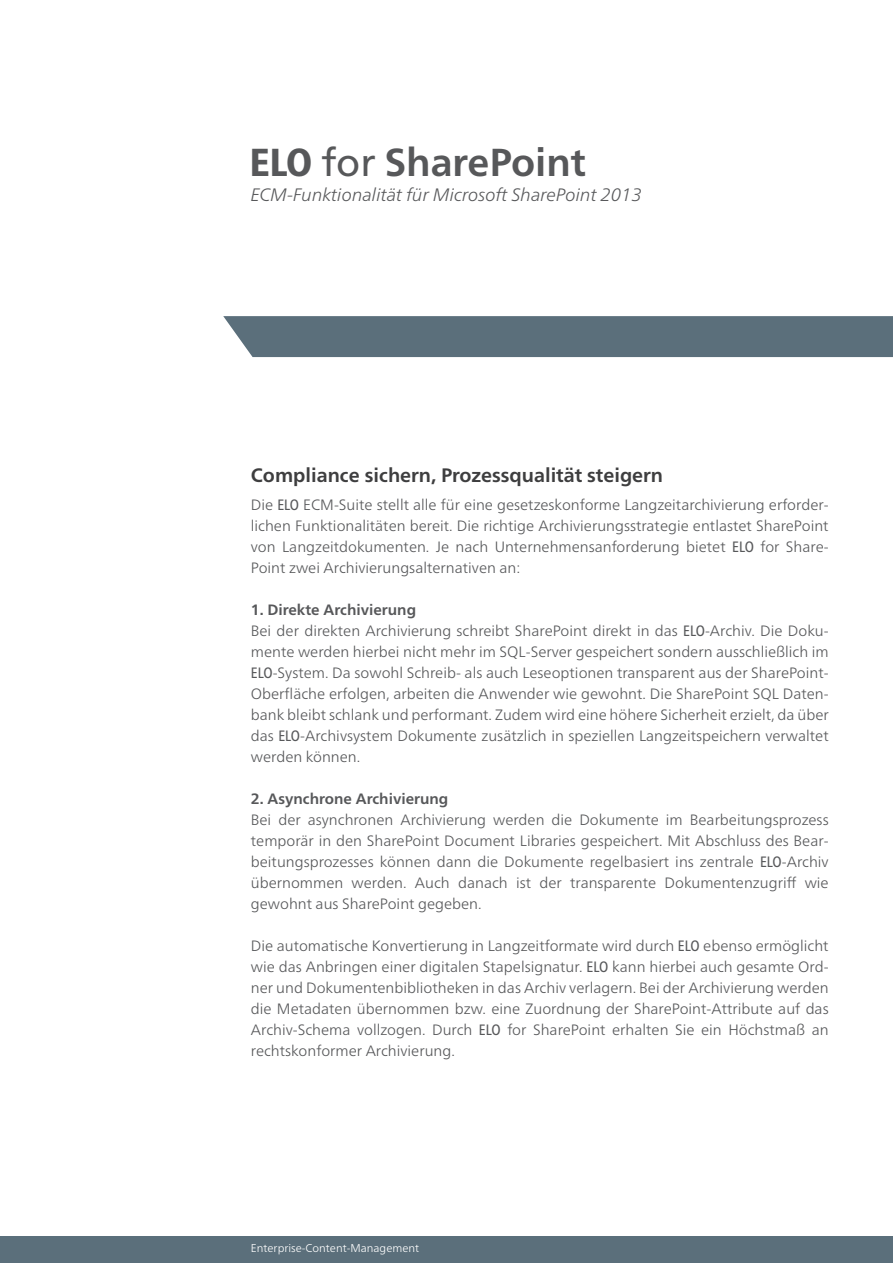
<style>
.page{position:relative;width:893px;height:1263px;background:#fff}
.page>*{position:absolute;margin:0;border:0;box-sizing:border-box;transform-origin:0 0}
.t1{font:700 39px "Frutiger Neue LTW1 G";color:#57585a}
.Headlines_Content{font:700 19.5px "Frutiger Neue LTW1 G";color:#3e3e3f}
.t2{font:italic 300 18px "Frutiger Neue LTW1 G";color:#57585a}
.Fließtext_Content{font:300 15px/21px "Frutiger Neue LTW1 G";color:#57585a;text-align:justify}
.Fließtext_Content-2{font:700 15px "Frutiger Neue LTW1 G";color:#57585a}
.t3{font:300 11.25px "Frutiger Neue LTW1 G";color:#fff}
.s1{font-weight:800;font-stretch:condensed}
.s2{font-weight:400}
.s3{font-weight:400;font-stretch:condensed}
</style>
<div class="page">
<div style="left:0;top:1236px;width:893px;height:27px;background:#5b6f7b"></div>
<div style="left:223px;top:316px;width:670px;height:41px;background:#5b6f7b"></div>
<p class="t1" style="left:250px;top:139px;width:338px"><span class="s1">ELO</span> <span class="s2">for</span> SharePoint</p>
<p class="t2" style="left:251px;top:184px;width:393px">ECM-Funktionalität für Microsoft SharePoint 2013</p>
<p class="Headlines_Content" style="left:251px;top:464px;width:414px">Compliance sichern, Prozessqualität steigern</p>
<p class="Fließtext_Content" style="left:251px;top:494px;width:579px">Die <span class="s3">ELO</span> ECM-Suite stellt alle für eine gesetzeskonforme Langzeitarchivierung erforder&shy;lichen Funktionalitäten bereit. Die richtige Archivierungsstrategie entlastet SharePoint von Langzeitdokumenten. Je nach Unternehmensanforderung bietet <span class="s3">ELO</span> for Share-Point zwei Archivierungsalternativen an:</p>
<p class="Fließtext_Content-2" style="left:251px;top:601px;width:167px">1. Direkte Archivierung</p>
<p class="Fließtext_Content" style="left:251px;top:620px;width:579px">Bei der direkten Archivierung schreibt SharePoint direkt in das <span class="s3">ELO</span>-Archiv. Die Doku&shy;mente werden hierbei nicht mehr im SQL-Server gespeichert sondern ausschließlich im <span class="s3">ELO</span>-System. Da sowohl Schreib- als auch Leseoptionen transparent aus der SharePoint-Oberfläche erfolgen, arbeiten die Anwender wie gewohnt. Die SharePoint SQL Daten&shy;bank bleibt schlank und performant. Zudem wird eine höhere Sicherheit erzielt, da über das <span class="s3">ELO</span>-Archivsystem Dokumente zusätzlich in speziellen Langzeitspeichern verwaltet werden können.</p>
<p class="Fließtext_Content-2" style="left:251px;top:790px;width:199px">2. Asynchrone Archivierung</p>
<p class="Fließtext_Content" style="left:251px;top:809px;width:579px">Bei der asynchronen Archivierung werden die Dokumente im Bearbeitungsprozess temporär in den SharePoint Document Libraries gespeichert. Mit Abschluss des Bear&shy;beitungsprozesses können dann die Dokumente regelbasiert ins zentrale <span class="s3">ELO</span>-Archiv übernommen werden. Auch danach ist der transparente Dokumentenzugriff wie gewohnt aus SharePoint gegeben.</p>
<p class="Fließtext_Content" style="left:251px;top:935px;width:579px">Die automatische Konvertierung in Langzeitformate wird durch <span class="s3">ELO</span> ebenso ermöglicht wie das Anbringen einer digitalen Stapelsignatur. <span class="s3">ELO</span> kann hierbei auch gesamte Ord&shy;ner und Dokumentenbibliotheken in das Archiv verlagern. Bei der Archivierung werden die Metadaten übernommen bzw. eine Zuordnung der SharePoint-Attribute auf das Archiv-Schema vollzogen. Durch <span class="s3">ELO</span> for SharePoint erhalten Sie ein Höchstmaß an rechtskonformer Archivierung.</p>
<p class="t3" style="left:251px;top:1241px;width:170px">Enterprise-Content-Management</p>
</div>
